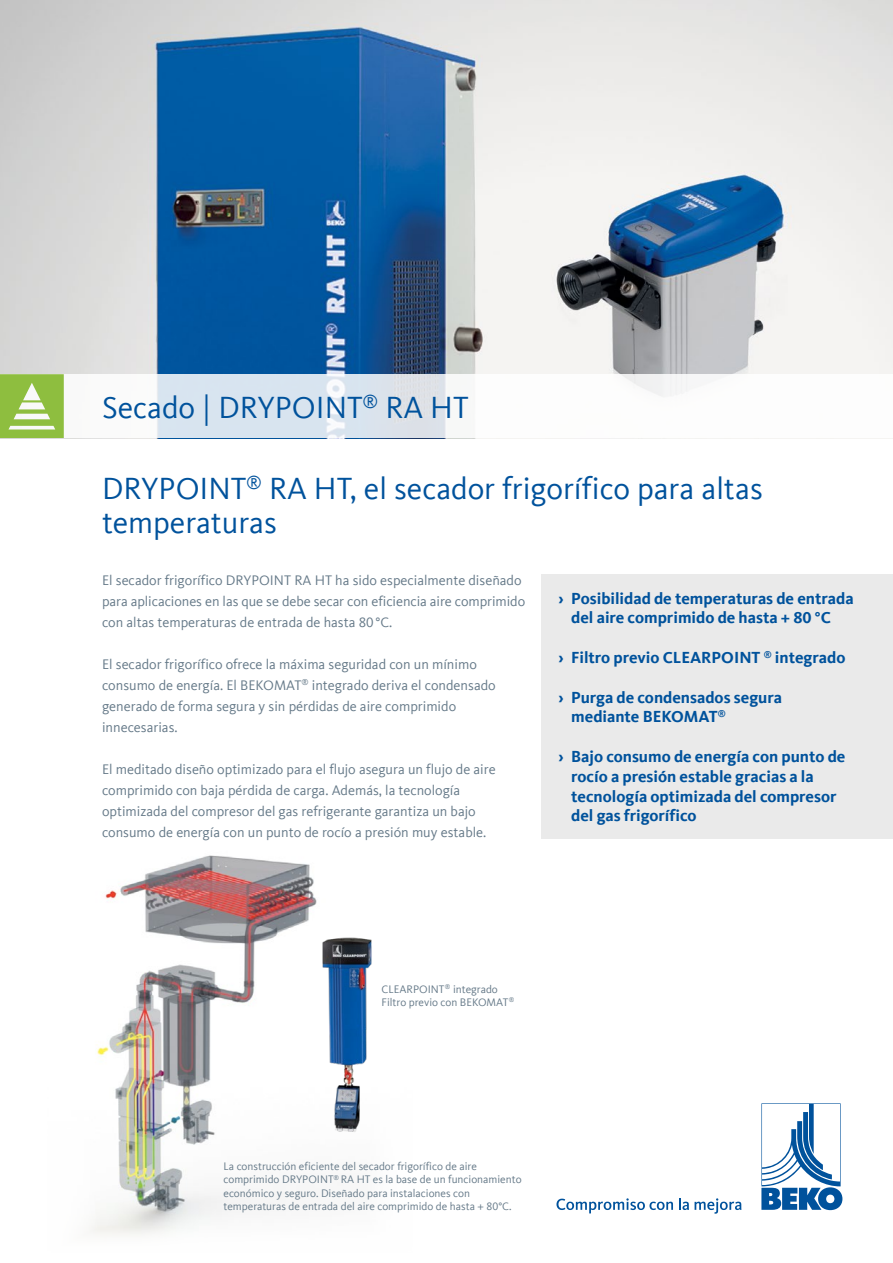
<style>
.page{position:relative;width:893px;height:1263px;background:#fff}
.page>*{position:absolute;margin:0;border:0;box-sizing:border-box;transform-origin:0 0}
.t1{font:31.5px/33.8px "Kievit Offc Pro";color:#00529c}
.t2{font:700 16.5px/19.8px "Kievit Offc Pro";color:#00529c}
.t3{font:14.25px/21px "Kievit Offc Pro";color:#657988}
.t4{font:11.25px/13.5px "Kievit Offc Pro";color:#657988}
</style>
<div class="page">
<svg style="left:761px;top:1103px;width:81px;height:107px"></svg>
<svg style="left:556px;top:1198px;width:117px;height:15px"></svg>
<svg style="left:679px;top:1198px;width:10px;height:12px"></svg>
<svg style="left:695px;top:1198px;width:46px;height:16px"></svg>
<img style="left:0;top:0;width:893px;height:374px">
<svg style="left:157px;top:374px;width:531px;height:64px;fill:#dfe5f0"></svg>
<svg style="left:0;top:374px;width:64px;height:64px;background:#a0c75e"></svg>
<img style="left:90px;top:855px;width:227px;height:380px">
<div style="left:541px;top:574px;width:352px;height:264px;background:#eaeaea"></div>
<img style="left:287px;top:921px;width:85px;height:216px">
<h1 class="t1" style="left:102px;top:390px;width:368px">Secado | DRYPOINT<sup>®</sup> RA HT</h1>
<h1 class="t1" style="left:102px;top:472px;width:662px">DRYPOINT<sup>®</sup> RA HT, el secador frigorífico para altas temperaturas</h1>
<p class="t3" style="left:102px;top:569px;width:425px">El secador frigorífico DRYPOINT RA HT ha sido especialmente diseñado para aplicaciones en las que se debe secar con eficiencia aire comprimido con altas temperaturas de entrada de hasta 80°C.</p>
<p class="t3" style="left:102px;top:653px;width:395px">El secador frigorífico ofrece la máxima seguridad con un mínimo consumo de energía. El BEKOMAT<sup>®</sup> integrado deriva el condensado generado de forma segura y sin pérdidas de aire comprimido innecesarias.</p>
<p class="t3" style="left:102px;top:758px;width:395px">El meditado diseño optimizado para el flujo asegura un flujo de aire comprimido con baja pérdida de carga. Además, la tecnología optimizada del compresor del gas refrigerante garantiza un bajo consumo de energía con un punto de rocío a presión muy estable.</p>
<p class="t2" style="left:571px;top:588px;width:284px;text-indent:-13px">› Posibilidad de temperaturas de entrada del aire comprimido de hasta + 80 °C</p>
<p class="t2" style="left:558px;top:647px;width:288px">› Filtro previo CLEARPOINT <sup>®</sup> integrado</p>
<p class="t2" style="left:571px;top:687px;width:212px;text-indent:-13px">› Purga de condensados segura mediante BEKOMAT<sup>®</sup></p>
<p class="t2" style="left:571px;top:746px;width:276px;text-indent:-13px">› Bajo consumo de energía con punto de rocío a presión estable gracias a la tecnología optimizada del compresor del gas frigorífico</p>
<p class="t4" style="left:382px;top:982px;width:134px">CLEARPOINT<sup>®</sup> integrado<br>Filtro previo con BEKOMAT<sup>®</sup></p>
<p class="t4" style="left:224px;top:1159px;width:300px">La construcción eficiente del secador frigorífico de aire comprimido DRYPOINT<sup>®</sup> RA HT es la base de un funcionamiento económico y seguro. Diseñado para instalaciones con temperaturas de entrada del aire comprimido de hasta + 80°C.</p>
</div>
